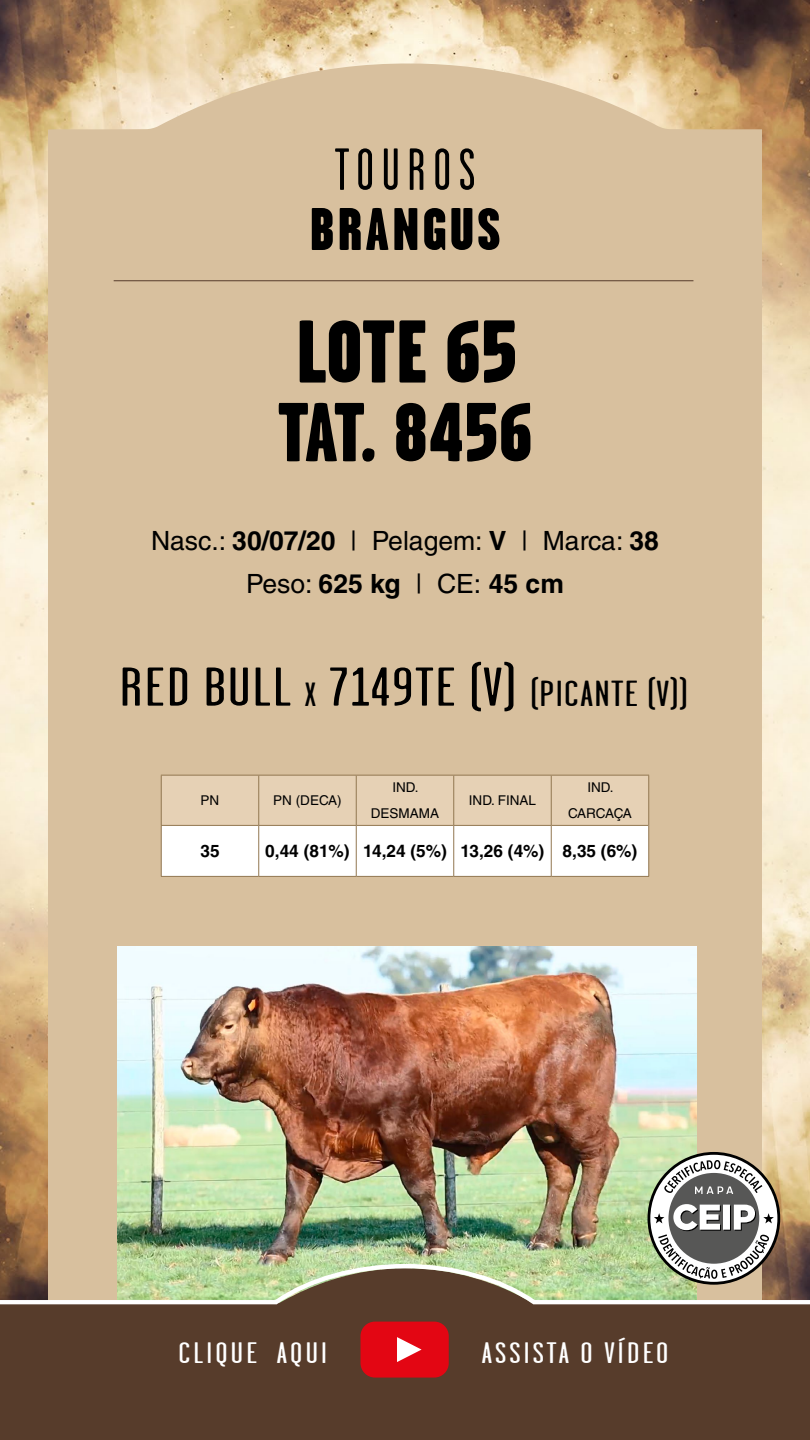
<style>
.page{position:relative;width:810px;height:1440px;background:#fff}
.page>*{position:absolute;margin:0;border:0;box-sizing:border-box;transform-origin:0 0}
.t1{font:900 88.8px "Garage Gothic";letter-spacing:-.005em;color:#000}
.t2{font:900 83.47px "Garage Gothic";color:#000}
.t3{font:900 60px "Garage Gothic";letter-spacing:.05em;color:#000}
.t4{font:59.25px "Garage Gothic";letter-spacing:.13em;color:#000}
.t5{font:54.53px "Garage Gothic";letter-spacing:.03em;color:#000;scale:1.37 1}
.t6{font:29.62px "Garage Gothic";letter-spacing:.08em;color:#fff;scale:1.37 1}
.t7{font:26.55px/43.4px "Helvetica LT Std";color:#000;text-align:center}
.t8{font:700 17.25px "Helvetica LT Std";color:#000}
.t9{font:13.5px/25.2px "Helvetica LT Std";color:#000;text-align:center}
.s1{font-weight:700}
.s2{font-size:33.53px}
.s3{font-size:36.22px}
</style>
<div class="page">
<img style="left:0;top:0;width:810px;height:1204px">
<div style="left:48px;top:60px;width:714px;height:1144px;background:#d8c09e"></div>
<img style="left:118px;top:947px;width:578px;height:257px">
<div style="left:0;top:1304px;width:810px;height:136px;background:#573c2b"></div>
<div style="left:360px;top:1322px;width:89px;height:56px;background:#e30613;border-radius:15px"></div>
<svg style="left:397px;top:1337px;width:25px;height:25px"></svg>
<div style="left:151px;top:341px;width:508px;height:91px;background:#d8c09e"></div>
<svg style="left:162px;top:776px;width:486px;height:100px"></svg>
<hr style="left:161px;top:775px;width:98px;height:1px;background:#927751">
<hr style="left:161px;top:776px;width:1px;height:49px;background:#927751">
<hr style="left:259px;top:775px;width:97px;height:1px;background:#927751">
<hr style="left:258px;top:776px;width:1px;height:49px;background:#927751">
<hr style="left:356px;top:775px;width:98px;height:1px;background:#927751">
<hr style="left:356px;top:776px;width:1px;height:49px;background:#927751">
<hr style="left:454px;top:775px;width:97px;height:1px;background:#927751">
<hr style="left:453px;top:776px;width:1px;height:49px;background:#927751">
<hr style="left:551px;top:775px;width:98px;height:1px;background:#927751">
<hr style="left:551px;top:776px;width:1px;height:49px;background:#927751">
<hr style="left:161px;top:825px;width:98px;height:1px;background:#927751">
<hr style="left:161px;top:826px;width:1px;height:50px;background:#927751">
<hr style="left:259px;top:825px;width:97px;height:1px;background:#927751">
<hr style="left:258px;top:826px;width:1px;height:50px;background:#927751">
<hr style="left:356px;top:825px;width:98px;height:1px;background:#927751">
<hr style="left:356px;top:826px;width:1px;height:50px;background:#927751">
<hr style="left:454px;top:825px;width:97px;height:1px;background:#927751">
<hr style="left:453px;top:826px;width:1px;height:50px;background:#927751">
<hr style="left:551px;top:825px;width:97px;height:1px;background:#927751">
<hr style="left:551px;top:826px;width:1px;height:50px;background:#927751">
<hr style="left:161px;top:876px;width:98px;height:1px;background:#927751">
<hr style="left:259px;top:876px;width:97px;height:1px;background:#927751">
<hr style="left:356px;top:876px;width:98px;height:1px;background:#927751">
<hr style="left:454px;top:876px;width:97px;height:1px;background:#927751">
<hr style="left:551px;top:876px;width:98px;height:1px;background:#927751">
<hr style="left:648px;top:776px;width:1px;height:49px;background:#927751">
<hr style="left:648px;top:825px;width:1px;height:51px;background:#927751">
<svg style="left:649px;top:1153px;width:130px;height:130px"></svg>
<div style="left:668px;top:1173px;width:91px;height:91px;background:#575756;border-radius:50%"></div>
<svg style="left:664px;top:1160px;width:98px;height:34px"></svg>
<img style="left:0;top:1204px;width:810px;height:100px">
<hr style="left:114px;top:280px;width:579px;height:1px;background:#573c2b">
<h3 class="t4" style="left:335px;top:139px;width:142px">TOUROS</h3>
<h3 class="t3" style="left:309px;top:196px;width:193px">BRANGUS</h3>
<h1 class="t1" style="left:296px;top:303px;width:223px">LOTE 65</h1>
<h2 class="t2" style="left:277px;top:386px;width:257px">TAT. 8456</h2>
<p class="t7" style="left:151px;top:518px;width:509px">Nasc.: <span class="s1">30/07/20</span> | Pelagem: <span class="s1">V</span> | Marca: <span class="s1">38<br></span>Peso: <span class="s1">625 kg</span> | CE: <span class="s1">45 cm</span></p>
<h3 class="t5" style="left:120px;top:659px;width:416px">RED BULL <span class="s2">X</span> 7149TE (V) <span class="s3">(PICANTE (V))</span></h3>
<p class="t9" style="left:201px;top:788px;width:20px">PN</p>
<p class="t9" style="left:273px;top:788px;width:70px">PN (DECA)</p>
<p class="t9" style="left:371px;top:775px;width:70px">IND.<br>DESMAMA</p>
<p class="t9" style="left:469px;top:788px;width:69px">IND. FINAL</p>
<p class="t9" style="left:568px;top:775px;width:65px">IND.<br>CARCAÇA</p>
<p class="t8" style="left:200px;top:840px;width:21px">35</p>
<p class="t8" style="left:265px;top:840px;width:374px">0,44 (81%) 14,24 (5%) 13,26 (4%) 8,35 (6%)</p>
<p class="t6" style="left:179px;top:1337px;width:110px">CLIQUE AQUI</p>
<p class="t6" style="left:482px;top:1337px;width:138px">ASSISTA O VÍDEO</p>
</div>
